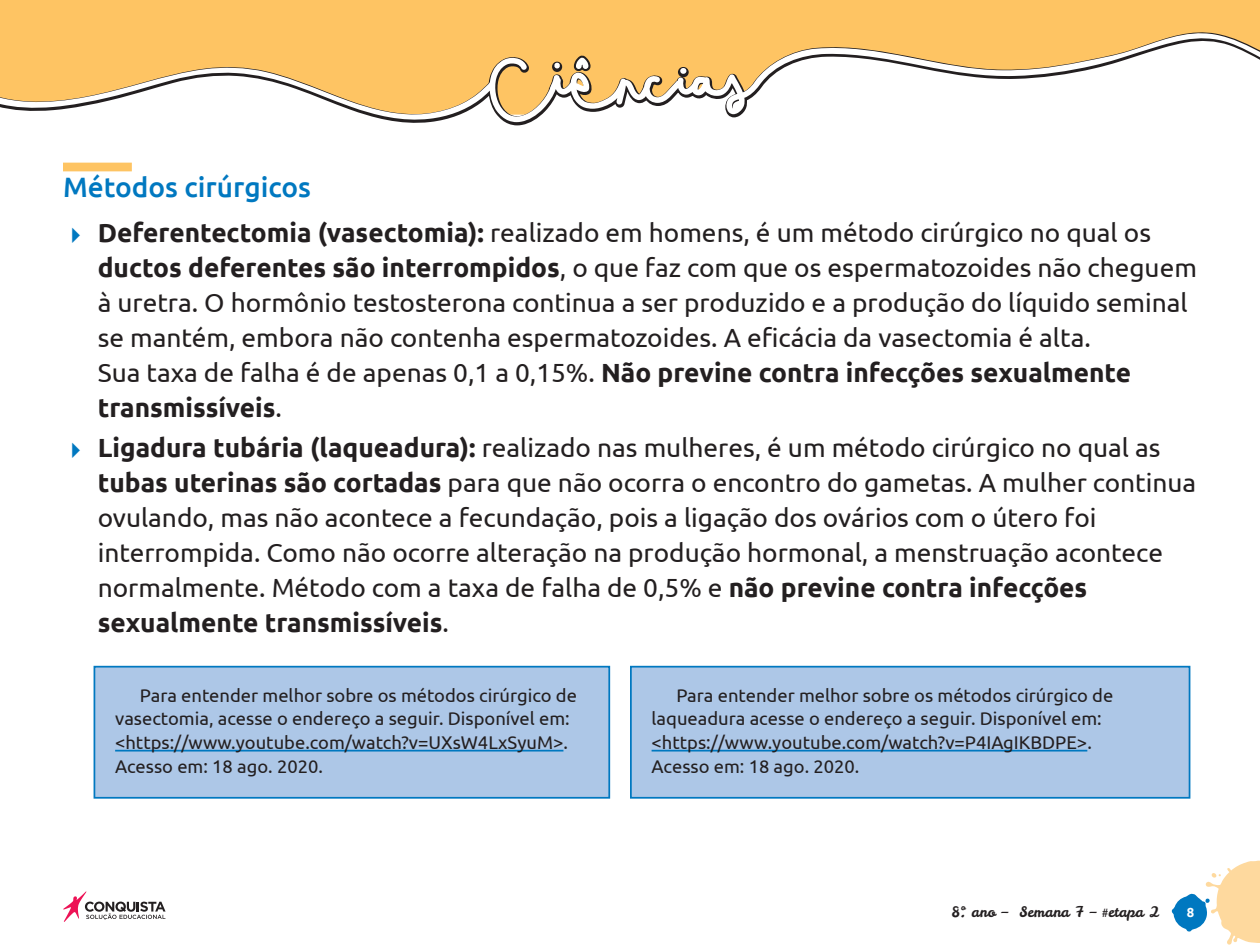
<style>
.page{position:relative;width:1260px;height:945px;background:#fff}
.page>*{position:absolute;margin:0;border:0;box-sizing:border-box;transform-origin:0 0}
._03_Peso_3{font:500 28px "Ubuntu";color:#0078c0}
.t1{font:26.25px/35px "Ubuntu";color:#231f20}
._02_Box_-_Texto{font:18.38px/23.6px "Ubuntu";color:#231f20}
.t2{font:14.35px "Leckerli One";color:#231f20}
.t3{font:700 13.12px "Ubuntu";color:#fff}
.s1{font-weight:700}
</style>
<div class="page">
<svg style="left:1172px;top:861px;width:88px;height:84px"></svg>
<svg style="left:63px;top:891px;width:103px;height:31px"></svg>
<div style="left:0;top:0;width:1260px;height:28px;background:#fec463"></div>
<svg style="left:0;top:28px;width:1260px;height:98px"></svg>
<svg style="left:0;top:29px;width:1260px;height:93px;fill:#fec463"></svg>
<svg style="left:574px;top:55px;width:18px;height:18px"></svg>
<div style="left:63px;top:163px;width:69px;height:8px;background:#fec463"></div>
<div style="left:94px;top:667px;width:515px;height:131px;background:#adc7e7"></div>
<hr style="left:115px;top:750px;width:448px;height:2px;background:#0078c0">
<div style="left:94px;top:666px;width:516px;height:133px;border:2px solid #0078c0"></div>
<div style="left:631px;top:667px;width:559px;height:131px;background:#adc7e7"></div>
<hr style="left:652px;top:750px;width:435px;height:2px;background:#0078c0">
<div style="left:630px;top:666px;width:560px;height:133px;border:2px solid #0078c0"></div>
<p class="_03_Peso_3" style="left:63px;top:169px;width:250px">Métodos cirúrgicos</p>
<p class="t1" style="left:98px;top:214px;width:1101px"><span class="s1">Deferentectomia (vasectomia):</span> realizado em homens, é um método cirúrgico no qual os <span class="s1">ductos deferentes são interrompidos</span>, o que faz com que os espermatozoides não cheguem à uretra. O hormônio testosterona continua a ser produzido e a produção do líquido seminal se mantém, embora não contenha espermatozoides. A eficácia da vasectomia é alta.<br>Sua taxa de falha é de apenas 0,1 a 0,15%. <span class="s1">Não previne contra infecções sexualmente transmissíveis</span>.</p>
<p class="t1" style="left:98px;top:429px;width:1100px"><span class="s1">Ligadura tubária (laqueadura):</span> realizado nas mulheres, é um método cirúrgico no qual as <span class="s1">tubas uterinas são cortadas</span> para que não ocorra o encontro do gametas. A mulher continua ovulando, mas não acontece a fecundação, pois a ligação dos ovários com o útero foi interrompida. Como não ocorre alteração na produção hormonal, a menstruação acontece normalmente. Método com a taxa de falha de 0,5% e <span class="s1">não previne contra infecções sexualmente transmissíveis</span>.</p>
<p class="_02_Box_-_Texto" style="left:115px;top:683px;width:463px;text-indent:25px">Para entender melhor sobre os métodos cirúrgico de vasectomia, acesse o endereço a seguir. Disponível em: &lt;https://www.youtube.com/watch?v=UXsW4LxSyuM&gt;.<br>Acesso em: 18 ago. 2020.</p>
<p class="_02_Box_-_Texto" style="left:652px;top:683px;width:463px;text-indent:25px">Para entender melhor sobre os métodos cirúrgico de laqueadura acesse o endereço a seguir. Disponível em: &lt;https://www.youtube.com/watch?v=P4IAgIKBDPE&gt;.<br>Acesso em: 18 ago. 2020.</p>
<p class="t2" style="left:952px;top:903px;width:210px">8º. ano – Semana 7 – #etapa 2</p>
<p class="t3" style="left:1187px;top:905px;width:9px">8</p>
</div>
